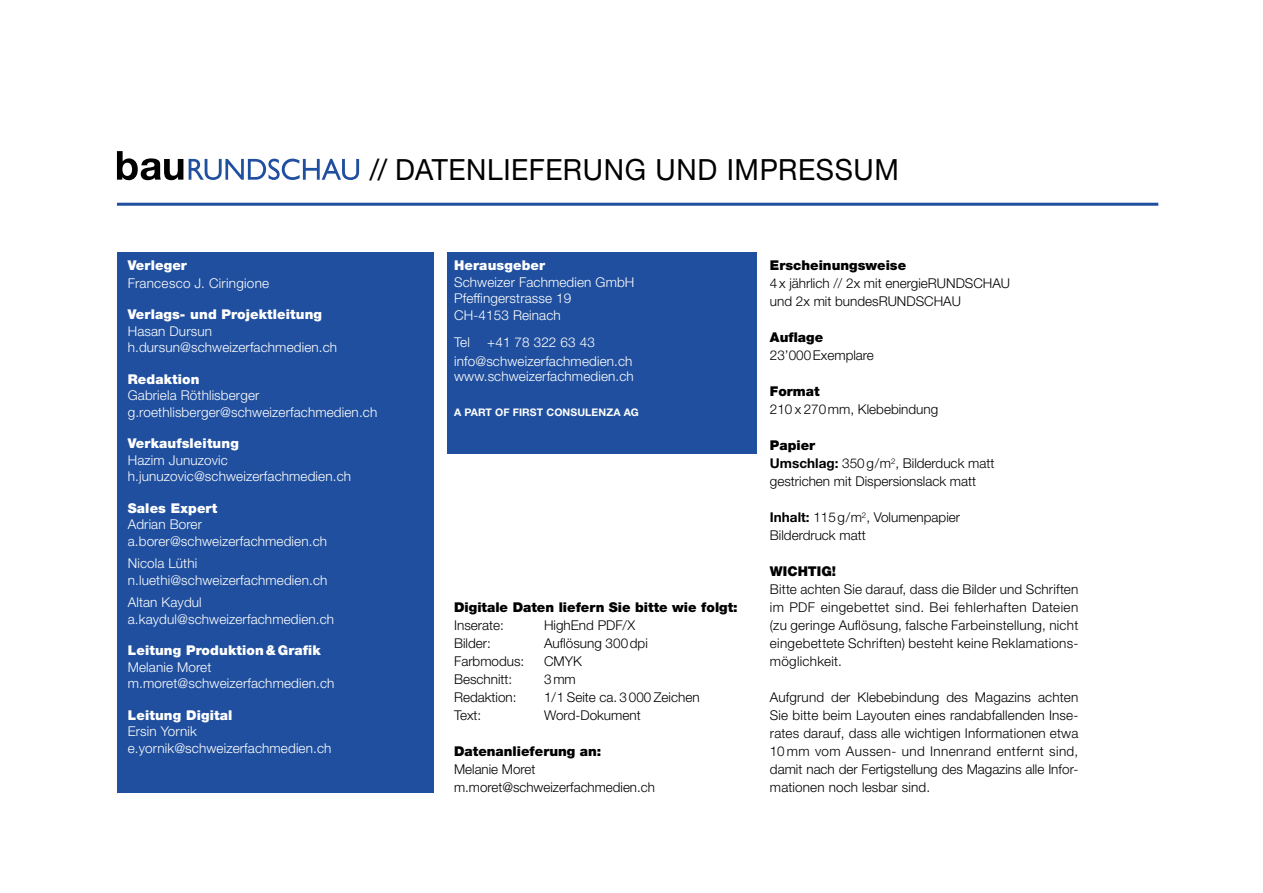
<style>
.page{position:relative;width:1263px;height:893px;background:#fff}
.page>*{position:absolute;margin:0;border:0;box-sizing:border-box;transform-origin:0 0}
.t1{font:29.25px "Helvetica Neue LT Std";letter-spacing:.02em;color:#000;scale:.96 1}
.t2{font:300 13.5px/18px "Helvetica Neue LT Std";color:#000}
.t3{font:300 13.5px/16.5px "Helvetica Neue LT Std";letter-spacing:.01em;color:#fff}
.t4{font:300 13.5px/18px "Helvetica Neue LT Std";letter-spacing:.02em;color:#000}
.t5{font:900 13.5px "Helvetica Neue LT Std";letter-spacing:.01em;color:#fff}
.t6{font:900 13.5px "Helvetica Neue LT Std";color:#000}
.t7{font:700 10.5px "Helvetica Neue LT Std";letter-spacing:.01em;color:#fff}
.s1{font-weight:900}
.s2{font-weight:700}
</style>
<div class="page">
<div style="left:117px;top:252px;width:316px;height:540px;background:#1f4f9e"></div>
<div style="left:447px;top:252px;width:309px;height:201px;background:#1f4f9e"></div>
<svg style="left:189px;top:159px;width:170px;height:21px"></svg>
<svg style="left:117px;top:151px;width:66px;height:29px"></svg>
<hr style="left:117px;top:203px;width:1041px;height:3px;background:#1f4f9e">
<h1 class="t1" style="left:370px;top:152px;width:553px">// DATENLIEFERUNG UND IMPRESSUM</h1>
<p class="t5" style="left:128px;top:257px;width:61px">Verleger</p>
<p class="t3" style="left:128px;top:275px;width:143px">Francesco J. Ciringione</p>
<p class="t5" style="left:128px;top:307px;width:196px">Verlags- und Projektleitung</p>
<p class="t3" style="left:128px;top:323px;width:211px">Hasan Dursun h.dursun@schweizerfachmedien.ch</p>
<p class="t5" style="left:128px;top:371px;width:73px">Redaktion</p>
<p class="t3" style="left:128px;top:387px;width:251px">Gabriela Röthlisberger g.roethlisberger@schweizerfachmedien.ch</p>
<p class="t5" style="left:128px;top:436px;width:113px">Verkaufsleitung</p>
<p class="t3" style="left:128px;top:452px;width:225px">Hazim Junuzovic h.junuzovic@schweizerfachmedien.ch</p>
<p class="t5" style="left:128px;top:500px;width:91px">Sales Expert</p>
<p class="t3" style="left:128px;top:516px;width:201px">Adrian Borer a.borer@schweizerfachmedien.ch</p>
<p class="t3" style="left:128px;top:555px;width:201px">Nicola Lüthi n.luethi@schweizerfachmedien.ch</p>
<p class="t3" style="left:128px;top:594px;width:208px">Altan Kaydul a.kaydul@schweizerfachmedien.ch</p>
<p class="t5" style="left:128px;top:642px;width:195px">Leitung Produktion&amp;Grafik</p>
<p class="t3" style="left:128px;top:659px;width:208px">Melanie Moret m.moret@schweizerfachmedien.ch</p>
<p class="t5" style="left:128px;top:707px;width:106px">Leitung Digital</p>
<p class="t3" style="left:128px;top:723px;width:205px">Ersin Yornik e.yornik@schweizerfachmedien.ch</p>
<p class="t5" style="left:454px;top:257px;width:93px">Herausgeber</p>
<p class="t3" style="left:454px;top:273px;width:182px">Schweizer Fachmedien GmbH<br>Pfeffingerstrasse 19<br>CH-4153 Reinach</p>
<p class="t3" style="left:454px;top:333px;width:17px">Tel</p>
<p class="t3" style="left:454px;top:332px;width:180px;line-height:19.2px;text-align:center">+41 78 322 63 43 info@schweizerfachmedien.ch</p>
<p class="t3" style="left:454px;top:368px;width:181px">www.schweizerfachmedien.ch</p>
<p class="t7" style="left:454px;top:406px;width:186px">A PART OF FIRST CONSULENZA AG</p>
<p class="t6" style="left:454px;top:599px;width:285px">Digitale Daten liefern Sie bitte wie folgt:</p>
<p class="t2" style="left:454px;top:616px;width:51px">Inserate:</p>
<p class="t2" style="left:544px;top:616px;width:93px">HighEnd PDF/X</p>
<p class="t2" style="left:454px;top:634px;width:38px">Bilder:</p>
<p class="t2" style="left:544px;top:634px;width:105px">Auflösung 300dpi</p>
<p class="t2" style="left:454px;top:652px;width:72px">Farbmodus:</p>
<p class="t2" style="left:544px;top:652px;width:39px">CMYK</p>
<p class="t2" style="left:454px;top:670px;width:60px">Beschnitt:</p>
<p class="t2" style="left:544px;top:670px;width:33px">3mm</p>
<p class="t2" style="left:454px;top:688px;width:64px">Redaktion:</p>
<p class="t2" style="left:544px;top:688px;width:157px">1/1 Seite ca. 3000 Zeichen</p>
<p class="t2" style="left:454px;top:706px;width:29px">Text:</p>
<p class="t2" style="left:544px;top:706px;width:98px">Word-Dokument</p>
<p class="t6" style="left:454px;top:743px;width:149px">Datenanlieferung an:</p>
<p class="t2" style="left:454px;top:760px;width:202px">Melanie Moret m.moret@schweizerfachmedien.ch</p>
<p class="t6" style="left:770px;top:257px;width:138px">Erscheinungsweise</p>
<p class="t2" style="left:770px;top:274px;width:242px">4x jährlich // 2x mit energieRUNDSCHAU und 2x mit bundesRUNDSCHAU</p>
<p class="t6" style="left:770px;top:329px;width:55px">Auflage</p>
<p class="t2" style="left:770px;top:346px;width:105px">23’000Exemplare</p>
<p class="t6" style="left:770px;top:383px;width:51px">Format</p>
<p class="t2" style="left:770px;top:400px;width:170px">210 x 270mm, Klebebindung</p>
<p class="t2" style="left:770px;top:436px;width:226px"><span class="s1">Papier<br></span><span class="s2">Umschlag:</span> 350g/m<sup>2</sup>, Bilderduck matt gestrichen mit Dispersionslack matt</p>
<p class="t2" style="left:770px;top:508px;width:192px"><span class="s2">Inhalt:</span> 115g/m<sup>2</sup>, Volumenpapier<br>Bilderdruck matt</p>
<p class="t6" style="left:770px;top:563px;width:68px">WICHTIG!</p>
<p class="t4" style="left:770px;top:580px;width:310px">Bitte achten Sie darauf, dass die Bilder und Schriften im PDF eingebettet sind. Bei fehlerhaften Dateien (zu geringe Auflösung, falsche Farbeinstellung, nicht eingebettete Schriften) besteht keine Reklamations&shy;möglichkeit.</p>
<p class="t2" style="left:770px;top:688px;width:310px;text-align:justify">Aufgrund der Klebebindung des Magazins achten Sie bitte beim Layouten eines randabfallenden Inse&shy;rates darauf, dass alle wichtigen Informationen etwa 10 mm vom Aussen- und Innenrand entfernt sind, damit nach der Fertigstellung des Magazins alle Infor&shy;mationen noch lesbar sind.</p>
</div>
